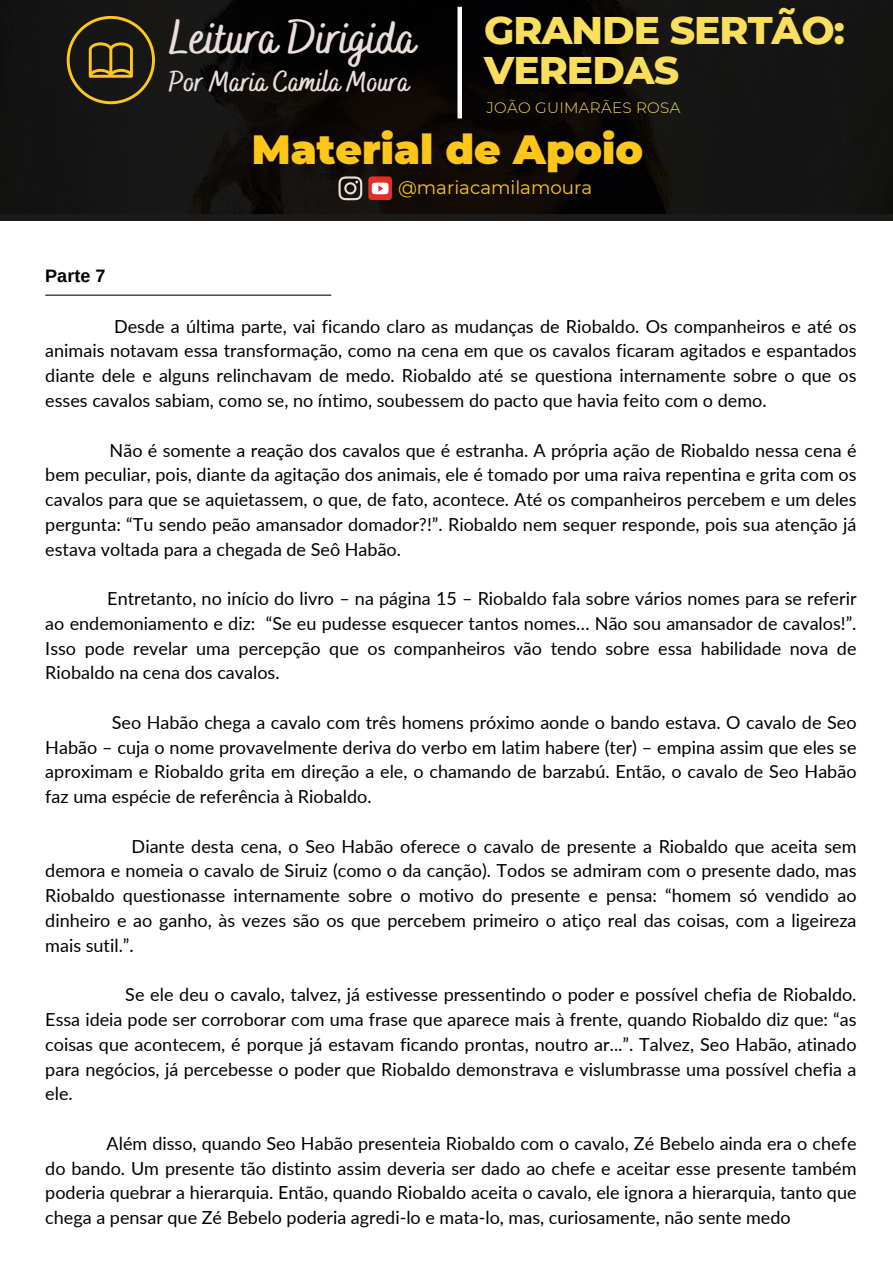
<style>
.page{position:relative;width:893px;height:1264px;background:#fff}
.page>*{position:absolute;margin:0;border:0;box-sizing:border-box;transform-origin:0 0}
.t1{font:700 47.25px "Bakerie Smooth";color:#eadeda}
.t2{font:900 40.8px "Montserrat";color:#ffc61a}
.t3{font:800 39.3px/40.5px "Montserrat";letter-spacing:-.025em;color:#f9df5d}
.t4{font:700 28.95px "Bakerie Smooth";color:#eadeda}
.t5{font:18.3px "Montserrat";color:#ffc61a}
.t6{font:18px/24.8px "Lato";color:#000;text-align:justify}
.t7{font:700 18px "Arimo";color:#000}
.t8{font:300 15.15px "Montserrat";letter-spacing:.02em;color:#f9df5d}
</style>
<div class="page">
<div style="left:0;top:0;width:892px;height:221px;background:linear-gradient(to right,#100f0e,#0f0e0d)"></div>
<svg style="left:67px;top:16px;width:88px;height:88px;background:#403516"></svg>
<div style="left:457px;top:7px;width:5px;height:111px;background:#fff"></div>
<svg style="left:338px;top:176px;width:24px;height:24px"></svg>
<div style="left:368px;top:176px;width:24px;height:24px;background:#e52d27;border-radius:4px"></div>
<svg style="left:372px;top:183px;width:16px;height:11px"></svg>
<hr style="left:45px;top:294px;width:286px;height:2px;background:#0a0a06">
<h2 class="t1" style="left:169px;top:10px;width:249px">Leitura Dirigida</h2>
<p class="t4" style="left:169px;top:65px;width:242px">Por Maria Camila Moura</p>
<h6 class="t3" style="left:484px;top:9px;width:362px">GRANDE SERTÃO:<br>VEREDAS</h6>
<h6 class="t8" style="left:486px;top:99px;width:195px">JOÃO GUIMARÃES ROSA</h6>
<h6 class="t2" style="left:252px;top:124px;width:393px">Material de Apoio</h6>
<h6 class="t5" style="left:398px;top:176px;width:196px">@mariacamilamoura</h6>
<h1 class="t7" style="left:45px;top:266px;width:61px">Parte 7</h1>
<p class="t6" style="left:45px;top:313px;width:812px;text-indent:69px">Desde a última parte, vai ficando claro as mudanças de Riobaldo. Os companheiros e até os animais notavam essa transformação, como na cena em que os cavalos ficaram agitados e espantados diante dele e alguns relinchavam de medo. Riobaldo até se questiona internamente sobre o que os esses cavalos sabiam, como se, no íntimo, soubessem do pacto que havia feito com o demo.</p>
<h4 class="t6" style="left:45px;top:437px;width:812px;text-indent:64px">Não é somente a reação dos cavalos que é estranha. A própria ação de Riobaldo nessa cena é bem peculiar, pois, diante da agitação dos animais, ele é tomado por uma raiva repentina e grita com os cavalos para que se aquietassem, o que, de fato, acontece. Até os companheiros percebem e um deles pergunta: “Tu sendo peão amansador domador?!”. Riobaldo nem sequer responde, pois sua atenção já estava voltada para a chegada de Seô Habão.</h4>
<h3 class="t6" style="left:45px;top:585px;width:812px;text-indent:62px">Entretanto, no início do livro – na página 15 – Riobaldo fala sobre vários nomes para se referir ao endemoniamento e diz: “Se eu pudesse esquecer tantos nomes… Não sou amansador de cavalos!”.<br>Isso pode revelar uma percepção que os companheiros vão tendo sobre essa habilidade nova de Riobaldo na cena dos cavalos.</h3>
<p class="t6" style="left:45px;top:709px;width:812px;text-indent:66px">Seo Habão chega a cavalo com três homens próximo aonde o bando estava. O cavalo de Seo Habão – cuja o nome provavelmente deriva do verbo em latim habere (ter) – empina assim que eles se aproximam e Riobaldo grita em direção a ele, o chamando de barzabú. Então, o cavalo de Seo Habão faz uma espécie de referência à Riobaldo.</p>
<p class="t6" style="left:45px;top:833px;width:812px;text-indent:86px">Diante desta cena, o Seo Habão oferece o cavalo de presente a Riobaldo que aceita sem demora e nomeia o cavalo de Siruiz (como o da canção). Todos se admiram com o presente dado, mas Riobaldo questionasse internamente sobre o motivo do presente e pensa: “homem só vendido ao dinheiro e ao ganho, às vezes são os que percebem primeiro o atiço real das coisas, com a ligeireza mais sutil.”.</p>
<h6 class="t6" style="left:45px;top:981px;width:812px;text-indent:80px">Se ele deu o cavalo, talvez, já estivesse pressentindo o poder e possível chefia de Riobaldo.<br>Essa ideia pode ser corroborar com uma frase que aparece mais à frente, quando Riobaldo diz que: “as coisas que acontecem, é porque já estavam ficando prontas, noutro ar...”. Talvez, Seo Habão, atinado para negócios, já percebesse o poder que Riobaldo demonstrava e vislumbrasse uma possível chefia a ele.</h6>
<h5 class="t6" style="left:45px;top:1130px;width:812px;text-indent:61px">Além disso, quando Seo Habão presenteia Riobaldo com o cavalo, Zé Bebelo ainda era o chefe do bando. Um presente tão distinto assim deveria ser dado ao chefe e aceitar esse presente também poderia quebrar a hierarquia. Então, quando Riobaldo aceita o cavalo, ele ignora a hierarquia, tanto que chega a pensar que Zé Bebelo poderia agredi-lo e mata-lo, mas, curiosamente, não sente medo</h5>
</div>
